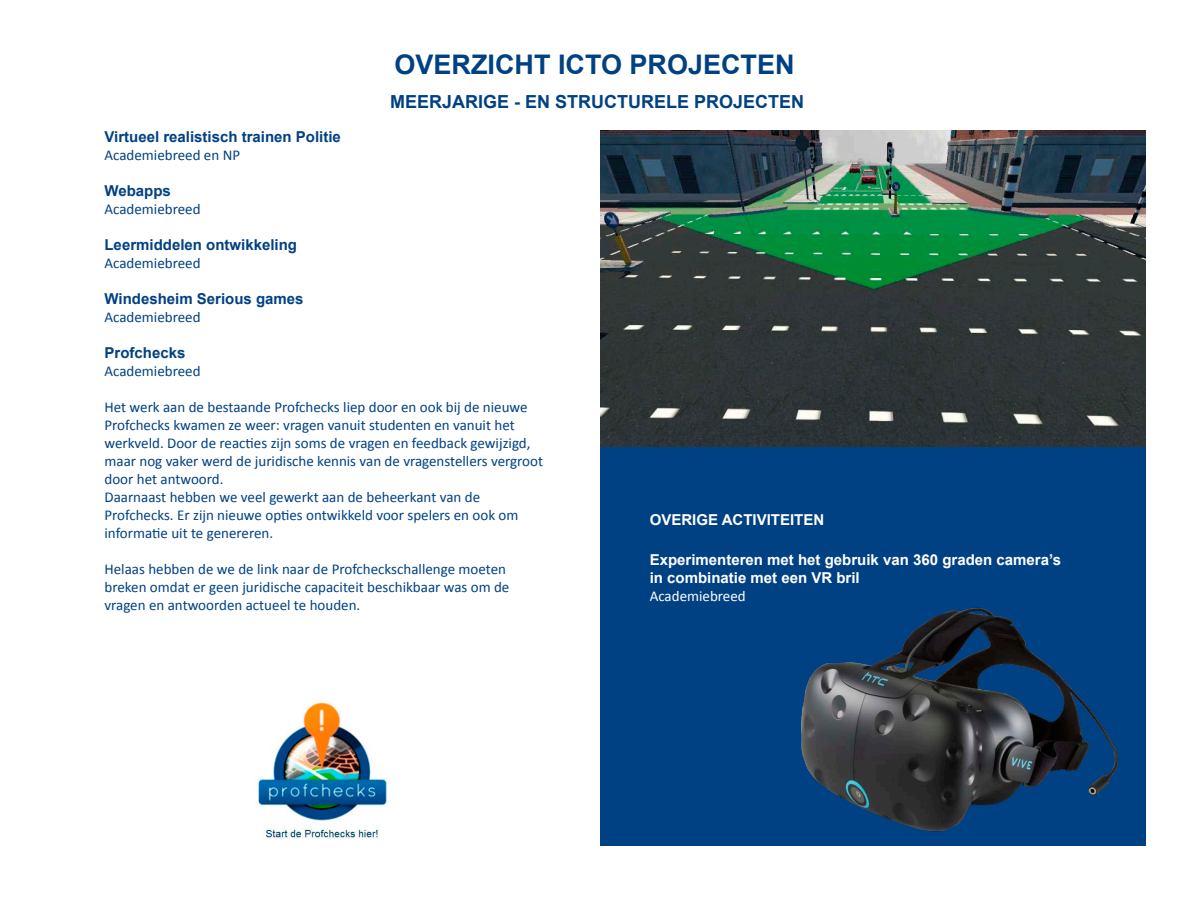
<style>
.page{position:relative;width:1200px;height:900px;background:#fff}
.page>*{position:absolute;margin:0;border:0;box-sizing:border-box;transform-origin:0 0}
.t1{font:700 27px "Arial";color:#004183}
.t2{font:700 18px "Arial";color:#004183}
.t3{font:15px/18px "Calibri";color:#004183}
.t4{font:700 15px/18px "Arial";color:#fff}
.t5{font:700 15px "Arial";color:#004183}
.s1{font-family:"Arial";font-weight:700}
.s2{font-family:"Calibri";font-weight:400}
</style>
<div class="page">
<div style="left:600px;top:131px;width:546px;height:715px;background:#004183"></div>
<img style="left:600px;top:131px;width:546px;height:316px">
<img style="left:257px;top:700px;width:130px;height:139px">
<img style="left:801px;top:607px;width:317px;height:225px">
<p class="t1" style="left:395px;top:46px;width:402px">OVERZICHT ICTO PROJECTEN</p>
<p class="t2" style="left:390px;top:90px;width:416px">MEERJARIGE - EN STRUCTURELE PROJECTEN</p>
<p class="t5" style="left:104px;top:127px;width:238px">Virtueel realistisch trainen Politie</p>
<p class="t3" style="left:104px;top:146px;width:137px">Academiebreed en NP</p>
<p class="t3" style="left:104px;top:182px;width:98px"><span class="s1">Webapps<br></span>Academiebreed</p>
<p class="t5" style="left:104px;top:235px;width:194px">Leermiddelen ontwikkeling</p>
<p class="t3" style="left:104px;top:254px;width:98px">Academiebreed</p>
<p class="t5" style="left:104px;top:289px;width:201px">Windesheim Serious games</p>
<p class="t3" style="left:104px;top:308px;width:98px">Academiebreed</p>
<p class="t3" style="left:104px;top:344px;width:98px"><span class="s1">Profchecks<br></span>Academiebreed</p>
<p class="t3" style="left:104px;top:398px;width:440px">Het werk aan de bestaande Profchecks liep door en ook bij de nieuwe Profchecks kwamen ze weer: vragen vanuit studenten en vanuit het werkveld. Door de reacties zijn soms de vragen en feedback gewijzigd, maar nog vaker werd de juridische kennis van de vragenstellers vergroot door het antwoord.</p>
<p class="t3" style="left:104px;top:488px;width:415px">Daarnaast hebben we veel gewerkt aan de beheerkant van de<br>Profchecks. Er zijn nieuwe opties ontwikkeld voor spelers en ook om informatie uit te genereren.</p>
<p class="t3" style="left:104px;top:560px;width:406px">Helaas hebben de we de link naar de Profcheckschallenge moeten breken omdat er geen juridische capaciteit beschikbaar was om de vragen en antwoorden actueel te houden.</p>
<p class="t4" style="left:650px;top:512px;width:176px">OVERIGE ACTIVITEITEN</p>
<p class="t4" style="left:650px;top:551px;width:413px">Experimenteren met het gebruik van 360 graden camera’s in combinatie met een VR bril<br><span class="s2">Academiebreed</span></p>
</div>
